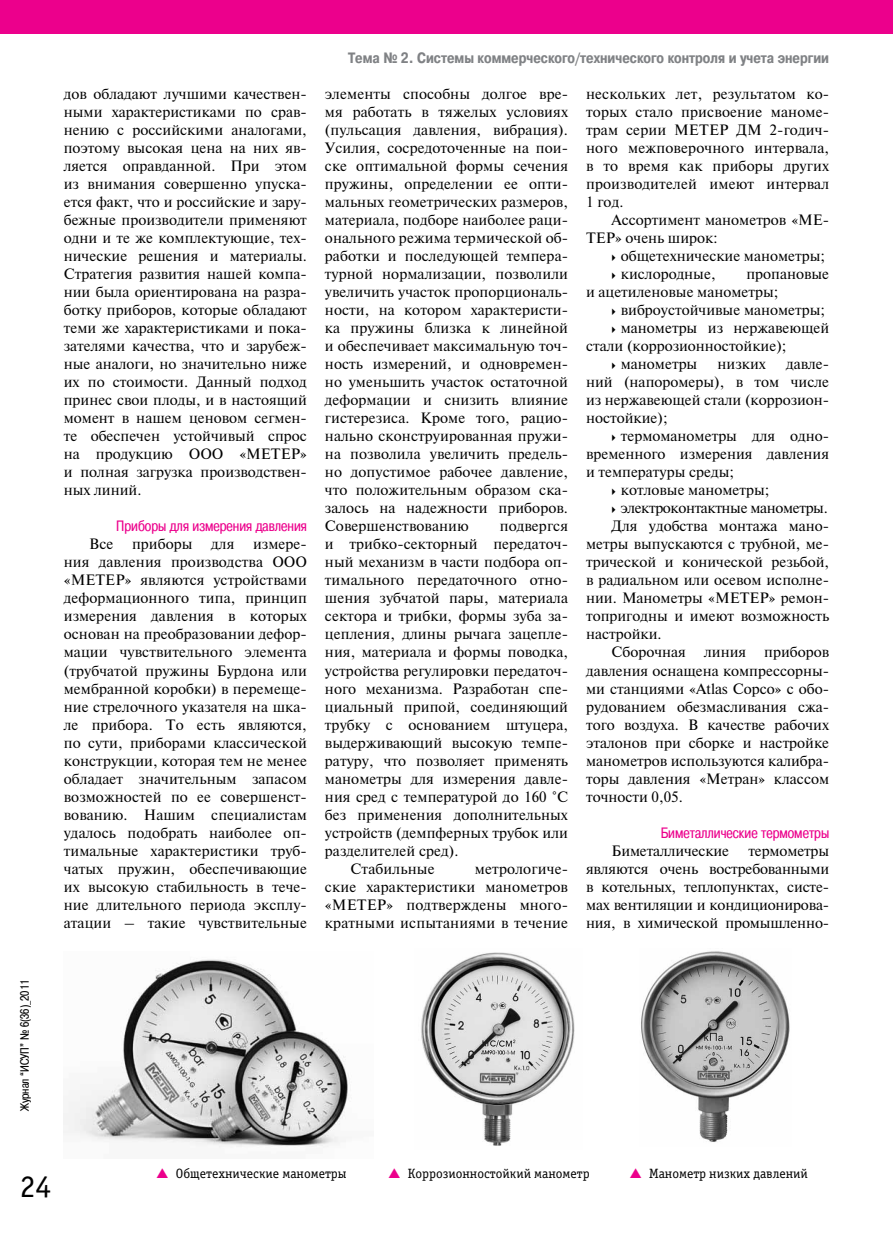
<style>
.page{position:relative;width:893px;height:1234px;background:#fff}
.page>*{position:absolute;margin:0;border:0;box-sizing:border-box;transform-origin:0 0}
.t1{font:31.5px "Officina Serif C";color:#000}
.t2{font:15px/18px "Newton";color:#000;text-align:justify}
.t3{font:700 15px "Pragmatica Cond C";color:#808285}
.t4{font:15px "Pragmatica Cond C";color:#ec008c}
.t5{font:15px "Newton";letter-spacing:-.025em;color:#000}
.t6{font:13.5px "Officina Serif C";color:#000}
.t7{font:12px "Pragmatica Cond C";color:#000}
</style>
<div class="page">
<div style="left:0;top:0;width:893px;height:34px;background:#ec008c"></div>
<img style="left:64px;top:959px;width:284px;height:189px">
<img style="left:421px;top:952px;width:154px;height:194px">
<img style="left:641px;top:951px;width:149px;height:191px">
<p class="t7" style="left:18px;top:1110px;width:134px;rotate:-90deg">Журнал “ИСУП” № 6(36)_2011</p>
<p class="t2" style="left:64px;top:84px;width:245px">дов обладают лучшими качествен&shy;ными характеристиками по срав&shy;нению с российскими аналогами, поэтому высокая цена на них яв&shy;ляется оправданной. При этом из внимания совершенно упуска&shy;ется факт, что и российские и зару&shy;бежные производители применяют одни и те же комплектующие, тех&shy;нические решения и материалы.<br>Стратегия развития нашей компа&shy;нии была ориентирована на разра&shy;ботку приборов, которые обладают теми же характеристиками и пока&shy;зателями качества, что и зарубеж&shy;ные аналоги, но значительно ниже их по стоимости. Данный подход принес свои плоды, и в настоящий момент в нашем ценовом сегмен&shy;те обеспечен устойчивый спрос на продукцию ООО «МЕТЕР» и полная загрузка производствен&shy;ных линий.</p>
<p class="t4" style="left:116px;top:517px;width:192px">Приборы для измерения давления</p>
<p class="t2" style="left:64px;top:534px;width:245px;text-indent:26px">Все приборы для измере&shy;ния давления производства ООО «МЕТЕР» являются устройствами деформационного типа, принцип измерения давления в которых основан на преобразовании дефор&shy;мации чувствительного элемента (трубчатой пружины Бурдона или мембранной коробки) в перемеще&shy;ние стрелочного указателя на шка&shy;ле прибора. То есть являются, по сути, приборами классической конструкции, которая тем не менее обладает значительным запасом возможностей по ее совершенст&shy;вованию. Нашим специалистам удалось подобрать наиболее оп&shy;тимальные характеристики труб&shy;чатых пружин, обеспечивающие их высокую стабильность в тече&shy;ние длительного периода эксплу&shy;атации – такие чувствительные</p>
<p class="t3" style="left:348px;top:50px;width:483px">Тема № 2. Системы коммерческого/технического контроля и учета энергии</p>
<p class="t2" style="left:325px;top:84px;width:245px">элементы способны долгое вре&shy;мя работать в тяжелых условиях (пульсация давления, вибрация).<br>Усилия, сосредоточенные на пои&shy;ске оптимальной формы сечения пружины, определении ее опти&shy;мальных геометрических размеров, материала, подборе наиболее раци&shy;онального режима термической об&shy;работки и последующей темпера&shy;турной нормализации, позволили увеличить участок пропорциональ&shy;ности, на котором характеристи&shy;ка пружины близка к линейной и обеспечивает максимальную точ&shy;ность измерений, и одновремен&shy;но уменьшить участок остаточной деформации и снизить влияние гистерезиса. Кроме того, рацио&shy;нально сконструированная пружи&shy;на позволила увеличить предель&shy;но допустимое рабочее давление, что положительным образом ска&shy;залось на надежности приборов.<br>Совершенствованию</p>
<p class="t2" style="left:500px;top:516px;width:70px">подвергся</p>
<p class="t2" style="left:325px;top:534px;width:245px">и трибко-секторный передаточ-</p>
<p class="t2" style="left:325px;top:552px;width:245px">ный механизм в части подбора оп-</p>
<p class="t2" style="left:325px;top:570px;width:245px">тимального передаточного отно-</p>
<p class="t2" style="left:325px;top:588px;width:245px">шения зубчатой пары, материала</p>
<p class="t2" style="left:325px;top:606px;width:245px">сектора и трибки, формы зуба за-</p>
<p class="t2" style="left:325px;top:624px;width:245px">цепления, длины рычага зацепле-</p>
<p class="t2" style="left:325px;top:642px;width:245px">ния, материала и формы поводка,</p>
<p class="t2" style="left:325px;top:660px;width:245px">устройства регулировки передаточ-</p>
<p class="t2" style="left:325px;top:678px;width:245px">ного механизма. Разработан спе-</p>
<p class="t2" style="left:325px;top:696px;width:245px">циальный припой, соединяющий</p>
<p class="t2" style="left:325px;top:714px;width:245px">трубку с основанием штуцера,</p>
<p class="t2" style="left:325px;top:732px;width:245px">выдерживающий высокую темпе-</p>
<p class="t2" style="left:325px;top:750px;width:245px">ратуру, что позволяет применять</p>
<p class="t2" style="left:325px;top:768px;width:245px">манометры для измерения давле-</p>
<p class="t2" style="left:325px;top:786px;width:245px">ния сред с температурой до 160 °C</p>
<p class="t2" style="left:325px;top:804px;width:245px">без применения дополнительных</p>
<p class="t2" style="left:325px;top:822px;width:245px">устройств (демпферных трубок или</p>
<p class="t2" style="left:325px;top:840px;width:135px">разделителей сред).</p>
<p class="t2" style="left:350px;top:858px;width:86px">Стабильные</p>
<p class="t2" style="left:325px;top:858px;width:245px;text-indent:150px">метрологиче&shy;ские характеристики манометров «МЕТЕР» подтверждены много&shy;кратными испытаниями в течение</p>
<p class="t2" style="left:586px;top:84px;width:245px">нескольких лет, результатом ко&shy;торых стало присвоение маноме&shy;трам серии МЕТЕР ДМ 2‑годич&shy;ного межповерочного интервала, в то время как приборы других производителей имеют интервал 1 год.</p>
<p class="t2" style="left:586px;top:210px;width:245px;text-indent:26px">Ассортимент манометров «МЕ-<br>ТЕР» очень широк:</p>
<p class="t2" style="left:621px;top:246px;width:206px">общетехнические манометры; кислородные,</p>
<p class="t2" style="left:586px;top:264px;width:245px;text-indent:160px">пропановые и ацетиленовые манометры;</p>
<p class="t2" style="left:621px;top:300px;width:206px">виброустойчивые манометры;</p>
<p class="t2" style="left:621px;top:318px;width:210px">манометры из нержавеющей</p>
<p class="t2" style="left:586px;top:336px;width:202px">стали (коррозионностойкие);</p>
<p class="t2" style="left:621px;top:354px;width:78px">манометры</p>
<p class="t2" style="left:718px;top:354px;width:50px">низких</p>
<p class="t2" style="left:586px;top:354px;width:245px;text-indent:200px">давле&shy;ний (напоромеры), в том числе из нержавеющей стали (коррозион&shy;ностойкие);</p>
<p class="t2" style="left:621px;top:426px;width:208px">термоманометры для одно-</p>
<p class="t2" style="left:586px;top:444px;width:245px">временного измерения давления</p>
<p class="t2" style="left:586px;top:462px;width:150px">и температуры среды;</p>
<p class="t2" style="left:621px;top:480px;width:150px">котловые манометры;</p>
<p class="t5" style="left:620px;top:497px;width:209px">электроконтактные манометры.</p>
<p class="t2" style="left:612px;top:516px;width:219px">Для удобства монтажа мано-</p>
<p class="t2" style="left:586px;top:534px;width:245px">метры выпускаются с трубной, ме-</p>
<p class="t2" style="left:586px;top:552px;width:245px">трической и конической резьбой,</p>
<p class="t2" style="left:586px;top:570px;width:245px">в радиальном или осевом исполне-</p>
<p class="t2" style="left:586px;top:588px;width:245px">нии. Манометры «МЕТЕР» ремон-</p>
<p class="t2" style="left:586px;top:606px;width:245px">топригодны и имеют возможность</p>
<p class="t2" style="left:586px;top:624px;width:77px">настройки.</p>
<p class="t2" style="left:612px;top:642px;width:219px">Сборочная линия приборов</p>
<p class="t2" style="left:586px;top:660px;width:245px">давления оснащена компрессорны-</p>
<p class="t2" style="left:586px;top:678px;width:245px">ми станциями «Atlas Copco» с обо-</p>
<p class="t2" style="left:586px;top:696px;width:245px">рудованием обезмасливания сжа-</p>
<p class="t2" style="left:586px;top:714px;width:245px">того воздуха. В качестве рабочих</p>
<p class="t2" style="left:586px;top:732px;width:245px">эталонов при сборке и настройке</p>
<p class="t2" style="left:586px;top:750px;width:245px">манометров используются калибра-</p>
<p class="t2" style="left:586px;top:768px;width:245px">торы давления «Метран» классом</p>
<p class="t2" style="left:586px;top:786px;width:98px">точности 0,05.</p>
<p class="t4" style="left:661px;top:823px;width:170px">Биметаллические термометры</p>
<p class="t2" style="left:612px;top:840px;width:119px">Биметаллические</p>
<p class="t2" style="left:586px;top:840px;width:245px;text-indent:162px">термометры являются очень востребованными в котельных, теплопунктах, систе&shy;мах вентиляции и кондиционирова&shy;ния, в химической промышленно-</p>
<h1 class="t1" style="left:20px;top:1168px;width:33px">24</h1>
<p class="t6" style="left:176px;top:1166px;width:172px">Общетехнические манометры</p>
<p class="t6" style="left:408px;top:1166px;width:183px">Коррозионностойкий манометр</p>
<p class="t6" style="left:649px;top:1166px;width:160px">Манометр низких давлений</p>
</div>
